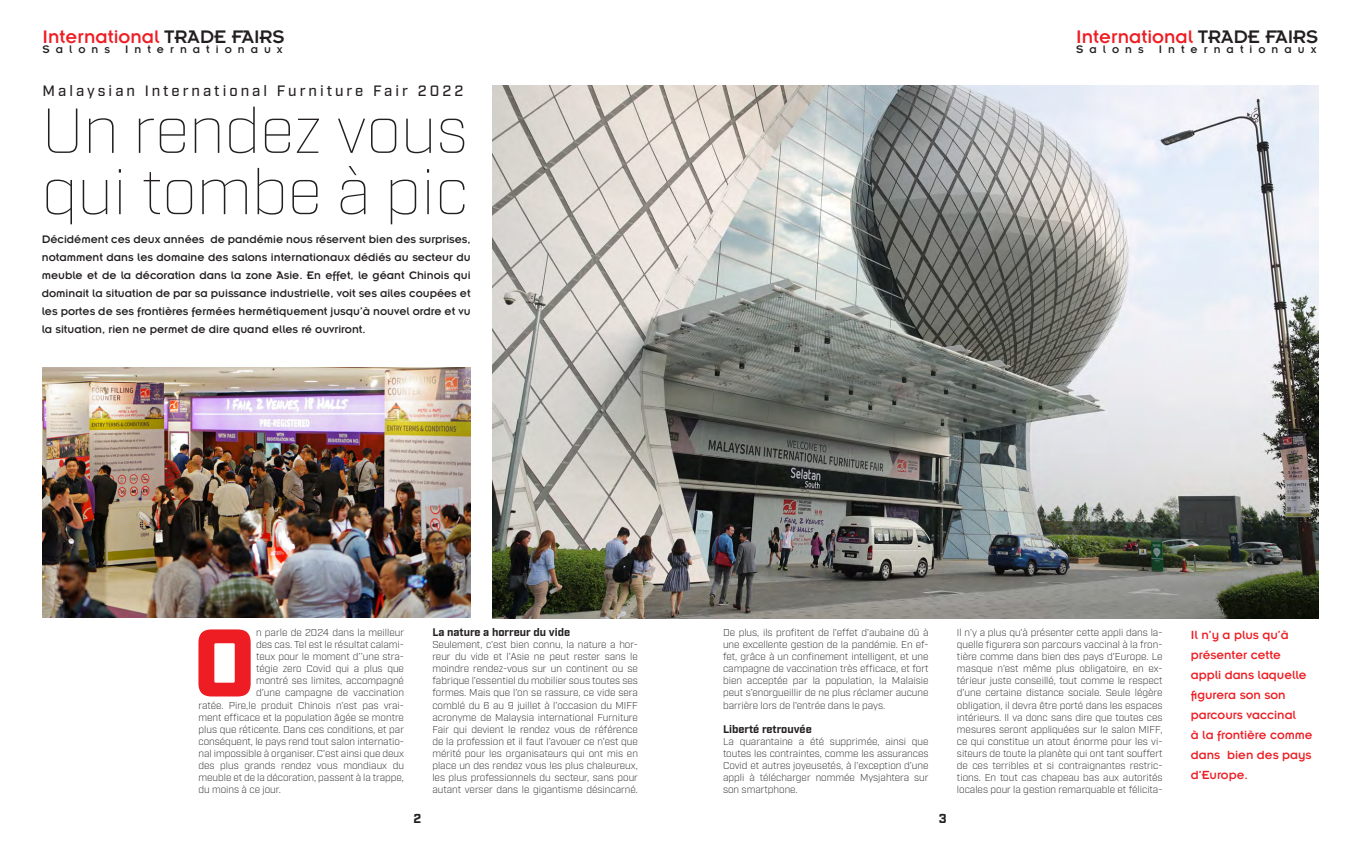
<style>
.page{position:relative;width:1361px;height:851px;background:#fff}
.page>*{position:absolute;margin:0;border:0;box-sizing:border-box;transform-origin:0 0}
.Texte_Courant{font:900 95.7px "Industry";color:#ee1d23}
.Titre{font:100 63.4px "Industry";color:#231f20}
.t1{font:20px "Insignia LT Std";color:#ee1d23}
.Sur_Titre{font:500 15px "Industry";letter-spacing:.2em;color:#231f20}
.Accroche{font:13px/20px "Insignia LT Std";color:#ee1d23}
.t2{font:700 13px "Industry";color:#231f20}
.Chapo{font:12px/18px "Insignia LT Std";color:#231f20;text-align:justify}
.Chapo-2{font:12px "Insignia LT Std";letter-spacing:.5em;color:#231f20}
.Inter{font:700 11px "Industry";color:#231f20}
.Texte_Courant-2{font:300 10px/12px "Industry";color:#231f20;text-align:justify}
.s1{color:#231f20}
</style>
<div class="page">
<img style="left:43px;top:367px;width:428px;height:250px">
<img style="left:493px;top:85px;width:825px;height:533px">
<p class="t1" style="left:43px;top:26px;width:244px">International <span class="s1">TRADE FAIRS</span></p>
<p class="t1" style="left:1076px;top:26px;width:244px">International <span class="s1">TRADE FAIRS</span></p>
<p class="Chapo" style="left:43px;top:41px;width:69px">Salons</p>
<p class="Chapo-2" style="left:125px;top:44px;width:159px">Internationaux</p>
<p class="Chapo" style="left:1076px;top:41px;width:69px">Salons</p>
<p class="Chapo-2" style="left:1159px;top:44px;width:159px">Internationaux</p>
<p class="Sur_Titre" style="left:43px;top:82px;width:422px">Malaysian International Furniture Fair 2022</p>
<p class="Titre" style="left:42px;top:93px;width:428px">Un rendez vous</p>
<p class="Titre" style="left:42px;top:154px;width:428px">qui tombe à pic</p>
<p class="Chapo" style="left:42px;top:230px;width:430px">Décidément ces deux années de pandémie nous réservent bien des surprises, notamment dans les domaine des salons internationaux dédiés au secteur du meuble et de la décoration dans la zone Asie. En effet, le géant Chinois qui dominait la situation de par sa puissance industrielle, voit ses ailes coupées et les portes de ses frontières fermées hermétiquement jusqu’à nouvel ordre et vu la situation, rien ne permet de dire quand elles ré ouvriront.</p>
<p class="Texte_Courant" style="left:193px;top:605px;width:65px">O</p>
<p class="Texte_Courant-2" style="left:256px;top:627px;width:149px">n parle de 2024 dans la meilleur</p>
<p class="Texte_Courant-2" style="left:256px;top:639px;width:149px">des cas. Tel est le résultat calami-</p>
<p class="Texte_Courant-2" style="left:256px;top:651px;width:149px">teux pour le moment d’’une stra-</p>
<p class="Texte_Courant-2" style="left:256px;top:663px;width:149px">tégie zero Covid qui a plus que</p>
<p class="Texte_Courant-2" style="left:256px;top:675px;width:149px">montré ses limites, accompagné</p>
<p class="Texte_Courant-2" style="left:256px;top:687px;width:149px">d’une campagne de vaccination</p>
<p class="Texte_Courant-2" style="left:198px;top:699px;width:207px">ratée. Pire,le produit Chinois n’est pas vrai-</p>
<p class="Texte_Courant-2" style="left:198px;top:711px;width:207px">ment efficace et la population âgée se montre</p>
<p class="Texte_Courant-2" style="left:198px;top:723px;width:207px">plus que réticente. Dans ces conditions, et par</p>
<p class="Texte_Courant-2" style="left:198px;top:735px;width:207px">conséquent, le pays rend tout salon internatio-</p>
<p class="Texte_Courant-2" style="left:198px;top:747px;width:207px">nal impossible à organiser. C’est ainsi que deux</p>
<p class="Texte_Courant-2" style="left:198px;top:759px;width:207px">des plus grands rendez vous mondiaux du</p>
<p class="Texte_Courant-2" style="left:198px;top:771px;width:207px">meuble et de la décoration, passent à la trappe,</p>
<p class="Texte_Courant-2" style="left:198px;top:783px;width:84px">du moins à ce jour.</p>
<p class="Inter" style="left:432px;top:626px;width:139px">La nature a horreur du vide</p>
<p class="Texte_Courant-2" style="left:432px;top:639px;width:207px">Seulement, c’est bien connu, la nature a hor&shy;reur du vide et l’Asie ne peut rester sans le moindre rendez-vous sur un continent ou se fabrique l’essentiel du mobilier sous toutes ses formes. Mais que l’on se rassure, ce vide sera comblé du 6 au 9 juillet à l’occasion du MIFF acronyme de Malaysia international Furniture Fair qui devient le rendez vous de référence de la profession et il faut l’avouer ce n’est que mérité pour les organisateurs qui ont mis en place un des rendez vous les plus chaleureux, les plus professionnels du secteur, sans pour autant verser dans le gigantisme désincarné.</p>
<p class="Texte_Courant-2" style="left:723px;top:627px;width:207px">De plus, ils profitent de l’effet d’aubaine dû à une excellente gestion de la pandémie. En ef&shy;fet, grâce à un confinement intelligent, et une campagne de vaccination très efficace, et fort bien acceptée par la population, la Malaisie peut s’enorgueillir de ne plus réclamer aucune barrière lors de l’entrée dans le pays.</p>
<p class="Inter" style="left:723px;top:722px;width:90px">Liberté retrouvée</p>
<p class="Texte_Courant-2" style="left:723px;top:735px;width:207px">La quarantaine a été supprimée, ainsi que toutes les contraintes, comme les assurances Covid et autres joyeusetés, à l’exception d’une appli à télécharger nommée Mysjahtera sur son smartphone.</p>
<h3 class="t2" style="left:413px;top:810px;width:9px">2</h3>
<h3 class="t2" style="left:939px;top:810px;width:9px">3</h3>
<p class="Texte_Courant-2" style="left:957px;top:627px;width:207px">Il n’y a plus qu’à présenter cette appli dans la&shy;quelle figurera son parcours vaccinal à la fron&shy;tière comme dans bien des pays d’Europe. Le masque n’est même plus obligatoire, en ex&shy;térieur juste conseillé, tout comme le respect d’une certaine distance sociale. Seule légère obligation, il devra être porté dans les espaces intérieurs. Il va donc sans dire que toutes ces mesures seront appliquées sur le salon MIFF, ce qui constitue un atout énorme pour les vi&shy;siteurs de toute la planète qui ont tant souffert de ces terribles et si contraignantes restric&shy;tions. En tout cas chapeau bas aux autorités locales pour la gestion remarquable et félicita-</p>
<p class="Accroche" style="left:1191px;top:624px;width:117px">Il n’y a plus qu’à présenter cette appli dans laquelle figurera son son parcours vaccinal</p>
<p class="Accroche" style="left:1191px;top:724px;width:123px;text-align:justify">à la frontière comme dans bien des pays d’Europe.</p>
</div>
